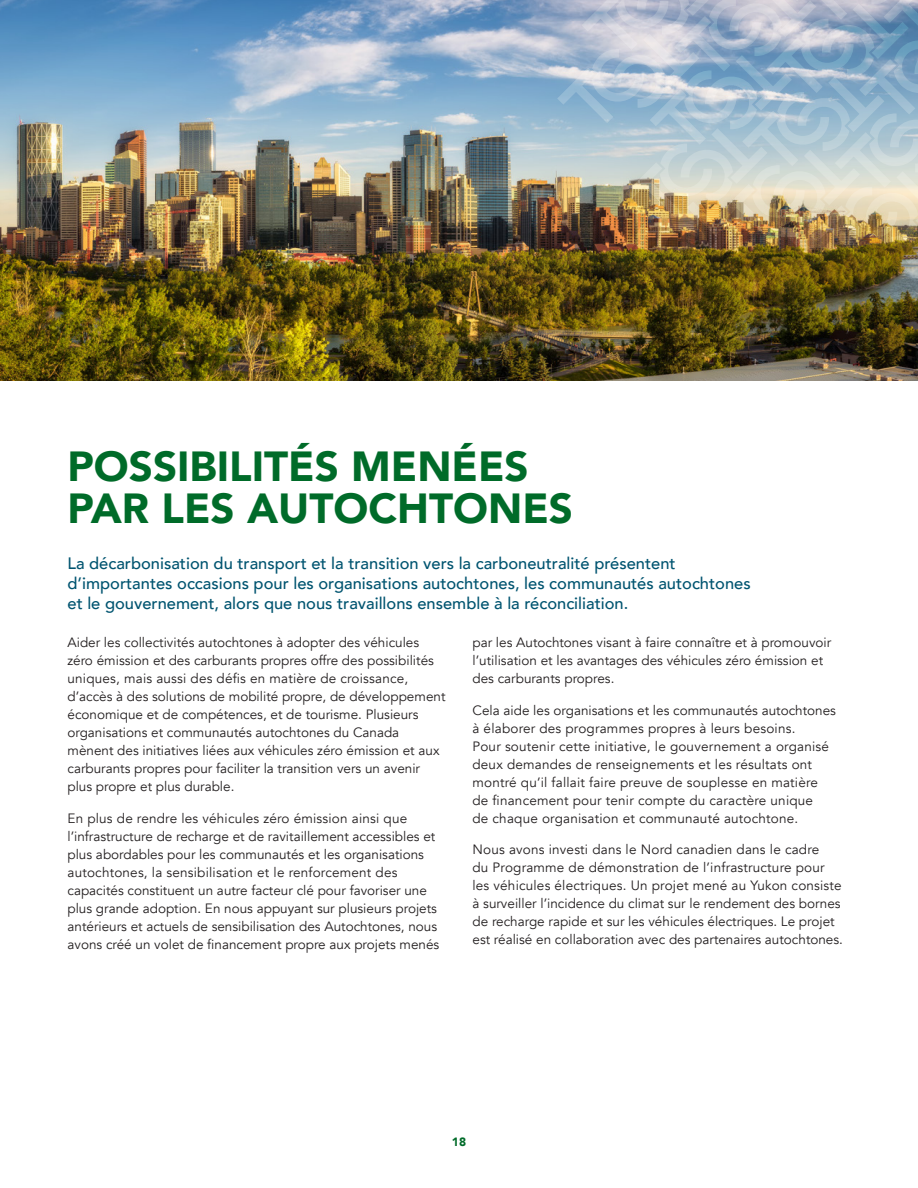
<style>
.page{position:relative;width:918px;height:1188px;background:#fff}
.page>*{position:absolute;margin:0;border:0;box-sizing:border-box;transform-origin:0 0}
.t1{font:900 42px/42px "Avenir";color:#006b29}
.Intro_Text{font:500 16.5px/19.8px "Avenir";color:#005470}
.Body{font:13.5px/18px "Avenir";color:#231f20}
.t2{font:900 12px "Avenir";color:#006b29}
</style>
<div class="page">
<img style="left:0;top:0;width:918px;height:380px">
<img style="left:557px;top:0;width:361px;height:294px">
<h2 class="t1" style="left:68px;top:444px;width:507px">POSSIBILITÉS MENÉES<br>PAR LES AUTOCHTONES</h2>
<p class="Intro_Text" style="left:68px;top:553px;width:685px">La décarbonisation du transport et la transition vers la carboneutralité présentent d’importantes occasions pour les organisations autochtones, les communautés autochtones et le gouvernement, alors que nous travaillons ensemble à la réconciliation.</p>
<p class="Body" style="left:68px;top:634px;width:380px">Aider les collectivités autochtones à adopter des véhicules zéro émission et des carburants propres offre des possibilités uniques, mais aussi des défis en matière de croissance, d’accès à des solutions de mobilité propre, de développement économique et de compétences, et de tourisme. Plusieurs organisations et communautés autochtones du Canada mènent des initiatives liées aux véhicules zéro émission et aux carburants propres pour faciliter la transition vers un avenir plus propre et plus durable.</p>
<p class="Body" style="left:68px;top:809px;width:373px">En plus de rendre les véhicules zéro émission ainsi que l’infrastructure de recharge et de ravitaillement accessibles et plus abordables pour les communautés et les organisations autochtones, la sensibilisation et le renforcement des capacités constituent un autre facteur clé pour favoriser une plus grande adoption. En nous appuyant sur plusieurs projets antérieurs et actuels de sensibilisation des Autochtones, nous avons créé un volet de financement propre aux projets menés</p>
<p class="Body" style="left:472px;top:634px;width:360px">par les Autochtones visant à faire connaître et à promouvoir l’utilisation et les avantages des véhicules zéro émission et des carburants propres.</p>
<p class="Body" style="left:472px;top:701px;width:365px">Cela aide les organisations et les communautés autochtones à élaborer des programmes propres à leurs besoins.<br>Pour soutenir cette initiative, le gouvernement a organisé deux demandes de renseignements et les résultats ont montré qu’il fallait faire preuve de souplesse en matière de financement pour tenir compte du caractère unique<br>de chaque organisation et communauté autochtone.</p>
<p class="Body" style="left:472px;top:841px;width:372px">Nous avons investi dans le Nord canadien dans le cadre<br>du Programme de démonstration de l’infrastructure pour les véhicules électriques. Un projet mené au Yukon consiste à surveiller l’incidence du climat sur le rendement des bornes de recharge rapide et sur les véhicules électriques. Le projet est réalisé en collaboration avec des partenaires autochtones.</p>
<p class="t2" style="left:452px;top:1132px;width:16px">18</p>
</div>
